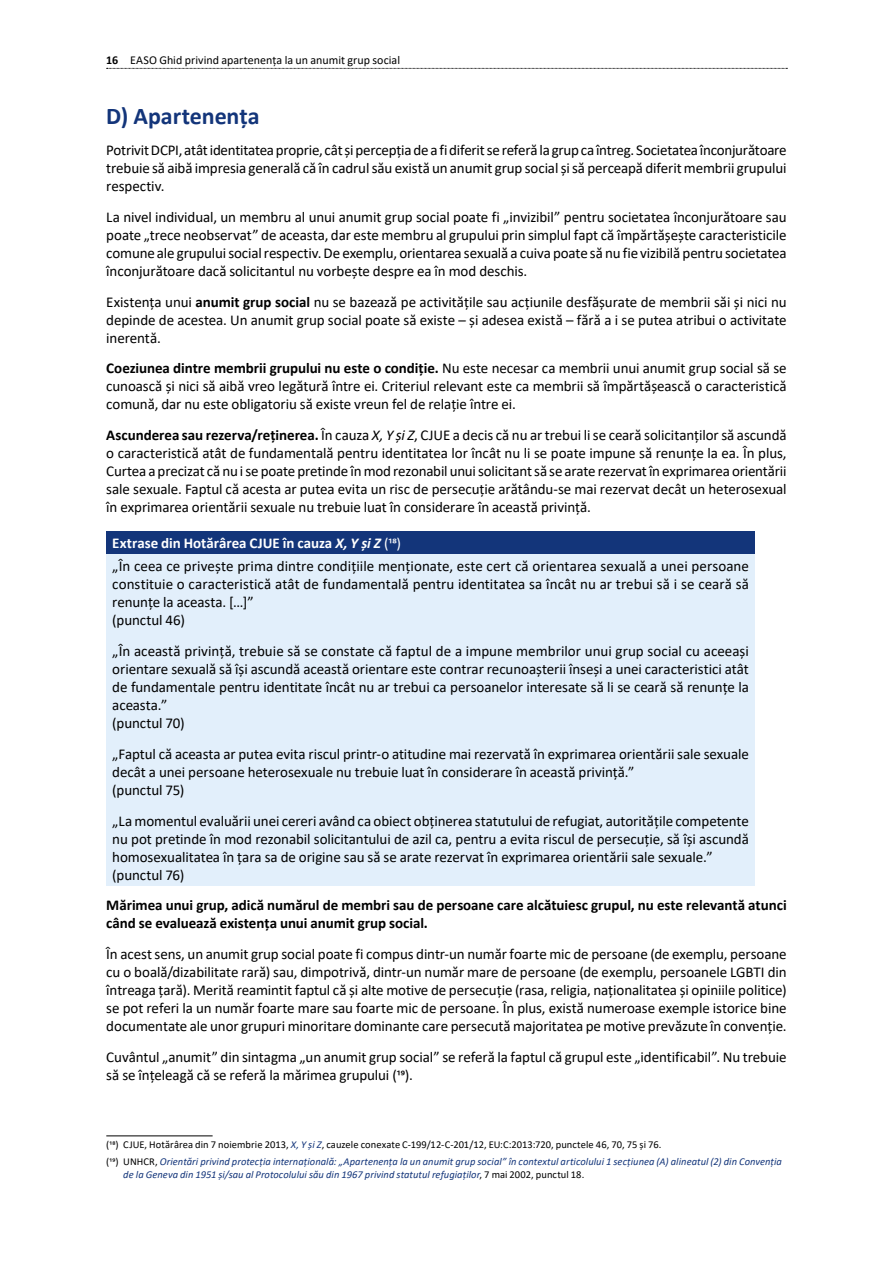
<style>
.page{position:relative;width:893px;height:1263px;background:#fff}
.page>*{position:absolute;margin:0;border:0;box-sizing:border-box;transform-origin:0 0}
.T2{font:700 24px "Calibri";letter-spacing:-.005em;color:#13357a}
.body{font:15px/18px "Calibri";letter-spacing:-.005em;color:#000;text-align:justify}
.body-2{font:700 15px/18px "Calibri";letter-spacing:-.005em;color:#000}
.body-3{font:700 15px "Calibri";color:#fff}
.t1{font:12px "Calibri";color:#000}
.footnote{font:italic 10.5px/12.6px "Calibri";letter-spacing:.005em;color:#13357a}
.footnote-2{font:10.5px "Calibri";letter-spacing:.005em;color:#000}
.s1{font-weight:700}
.s2{font-style:italic}
.s3{font-weight:400}
.s4{font-style:italic;color:#13357a}
.s5{font-style:normal;color:#000}
</style>
<div class="page">
<svg style="left:107px;top:68px;width:680px;height:1px"></svg>
<div style="left:106px;top:531px;width:649px;height:23px;background:#13357a"></div>
<div style="left:106px;top:554px;width:649px;height:332px;background:#e2effb"></div>
<hr style="left:106px;top:1135px;width:107px;height:1px;background:#000">
<p class="t1" style="left:106px;top:51px;width:295px"><span class="s1">16</span> EASO Ghid privind apartenența la un anumit grup social</p>
<h2 class="T2" style="left:106px;top:99px;width:155px">D) Apartenența</h2>
<p class="body" style="left:106px;top:141px;width:682px">Potrivit DCPI, atât identitatea proprie, cât și percepția de a fi diferit se referă la grup ca întreg. Societatea înconjurătoare trebuie să aibă impresia generală că în cadrul său există un anumit grup social și să perceapă diferit membrii grupului respectiv.</p>
<p class="body" style="left:106px;top:207px;width:682px">La nivel individual, un membru al unui anumit grup social poate fi „invizibil” pentru societatea înconjurătoare sau poate „trece neobservat” de aceasta, dar este membru al grupului prin simplul fapt că împărtășește caracteristicile comune ale grupului social respectiv. De exemplu, orientarea sexuală a cuiva poate să nu fie vizibilă pentru societatea înconjurătoare dacă solicitantul nu vorbește despre ea în mod deschis.</p>
<p class="body" style="left:106px;top:292px;width:682px">Existența unui <span class="s1">anumit grup social</span> nu se bazează pe activitățile sau acțiunile desfășurate de membrii săi și nici nu depinde de acestea. Un anumit grup social poate să existe – și adesea există – fără a i se putea atribui o activitate inerentă.</p>
<p class="body" style="left:106px;top:359px;width:682px"><span class="s1">Coeziunea dintre membrii grupului nu este o condiție.</span> Nu este necesar ca membrii unui anumit grup social să se cunoască și nici să aibă vreo legătură între ei. Criteriul relevant este ca membrii să împărtășească o caracteristică comună, dar nu este obligatoriu să existe vreun fel de relație între ei.</p>
<p class="body" style="left:106px;top:426px;width:682px"><span class="s1">Ascunderea sau rezerva/reținerea.</span> În cauza <span class="s2">X, Y și Z</span>, CJUE a decis că nu ar trebui li se ceară solicitanților să ascundă o caracteristică atât de fundamentală pentru identitatea lor încât nu li se poate impune să renunțe la ea. În plus, Curtea a precizat că nu i se poate pretinde în mod rezonabil unui solicitant să se arate rezervat în exprimarea orientării sale sexuale. Faptul că acesta ar putea evita un risc de persecuție arătându-se mai rezervat decât un heterosexual în exprimarea orientării sexuale nu trebuie luat în considerare în această privință.</p>
<p class="body-3" style="left:112px;top:533px;width:290px">Extrase din Hotărârea CJUE în cauza <span class="s2">X, Y și Z</span> <span class="s3">(18)</span></p>
<p class="body" style="left:112px;top:557px;width:638px">„În ceea ce privește prima dintre condițiile menționate, este cert că orientarea sexuală a unei persoane constituie o caracteristică atât de fundamentală pentru identitatea sa încât nu ar trebui să i se ceară să renunțe la aceasta. […]”</p>
<p class="body" style="left:112px;top:611px;width:74px">(punctul 46)</p>
<p class="body" style="left:112px;top:642px;width:638px">„În această privință, trebuie să se constate că faptul de a impune membrilor unui grup social cu aceeași orientare sexuală să își ascundă această orientare este contrar recunoașterii înseși a unei caracteristici atât de fundamentale pentru identitate încât nu ar trebui ca persoanelor interesate să li se ceară să renunțe la aceasta.”</p>
<p class="body" style="left:112px;top:714px;width:74px">(punctul 70)</p>
<p class="body" style="left:112px;top:744px;width:638px">„Faptul că aceasta ar putea evita riscul printr‑o atitudine mai rezervată în exprimarea orientării sale sexuale decât a unei persoane heterosexuale nu trebuie luat în considerare în această privință.”</p>
<p class="body" style="left:112px;top:780px;width:74px">(punctul 75)</p>
<p class="body" style="left:112px;top:811px;width:638px">„La momentul evaluării unei cereri având ca obiect obținerea statutului de refugiat, autoritățile competente nu pot pretinde în mod rezonabil solicitantului de azil ca, pentru a evita riscul de persecuție, să își ascundă homosexualitatea în țara sa de origine sau să se arate rezervat în exprimarea orientării sale sexuale.”</p>
<p class="body" style="left:112px;top:865px;width:74px">(punctul 76)</p>
<p class="body-2" style="left:106px;top:896px;width:682px">Mărimea unui grup, adică numărul de membri sau de persoane care alcătuiesc grupul, nu este relevantă atunci când se evaluează existența unui anumit grup social.</p>
<p class="body" style="left:106px;top:945px;width:682px">În acest sens, un anumit grup social poate fi compus dintr-un număr foarte mic de persoane (de exemplu, persoane cu o boală/dizabilitate rară) sau, dimpotrivă, dintr-un număr mare de persoane (de exemplu, persoanele LGBTI din întreaga țară). Merită reamintit faptul că și alte motive de persecuție (rasa, religia, naționalitatea și opiniile politice) se pot referi la un număr foarte mare sau foarte mic de persoane. În plus, există numeroase exemple istorice bine documentate ale unor grupuri minoritare dominante care persecută majoritatea pe motive prevăzute în convenție.</p>
<p class="body" style="left:106px;top:1047px;width:682px">Cuvântul „anumit” din sintagma „un anumit grup social” se referă la faptul că grupul este „identificabil”. Nu trebuie să se înțeleagă că se referă la mărimea grupului (19).</p>
<p class="footnote-2" style="left:106px;top:1138px;width:557px">(18) CJUE, Hotărârea din 7 noiembrie 2013, <span class="s4">X, Y și Z</span>, cauzele conexate C-199/12-C-201/12, EU:C:2013:720, punctele 46, 70, 75 și 76.</p>
<p class="footnote" style="left:123px;top:1155px;width:660px;text-indent:-17px"><span class="s5">(19) UNHCR,</span> Orientări privind protecția internațională: „Apartenența la un anumit grup social” în contextul articolului 1 secțiunea (A) alineatul (2) din Convenția de la Geneva din 1951 și/sau al Protocolului său din 1967 privind statutul refugiaților<span class="s5">, 7 mai 2002, punctul 18.</span></p>
</div>
